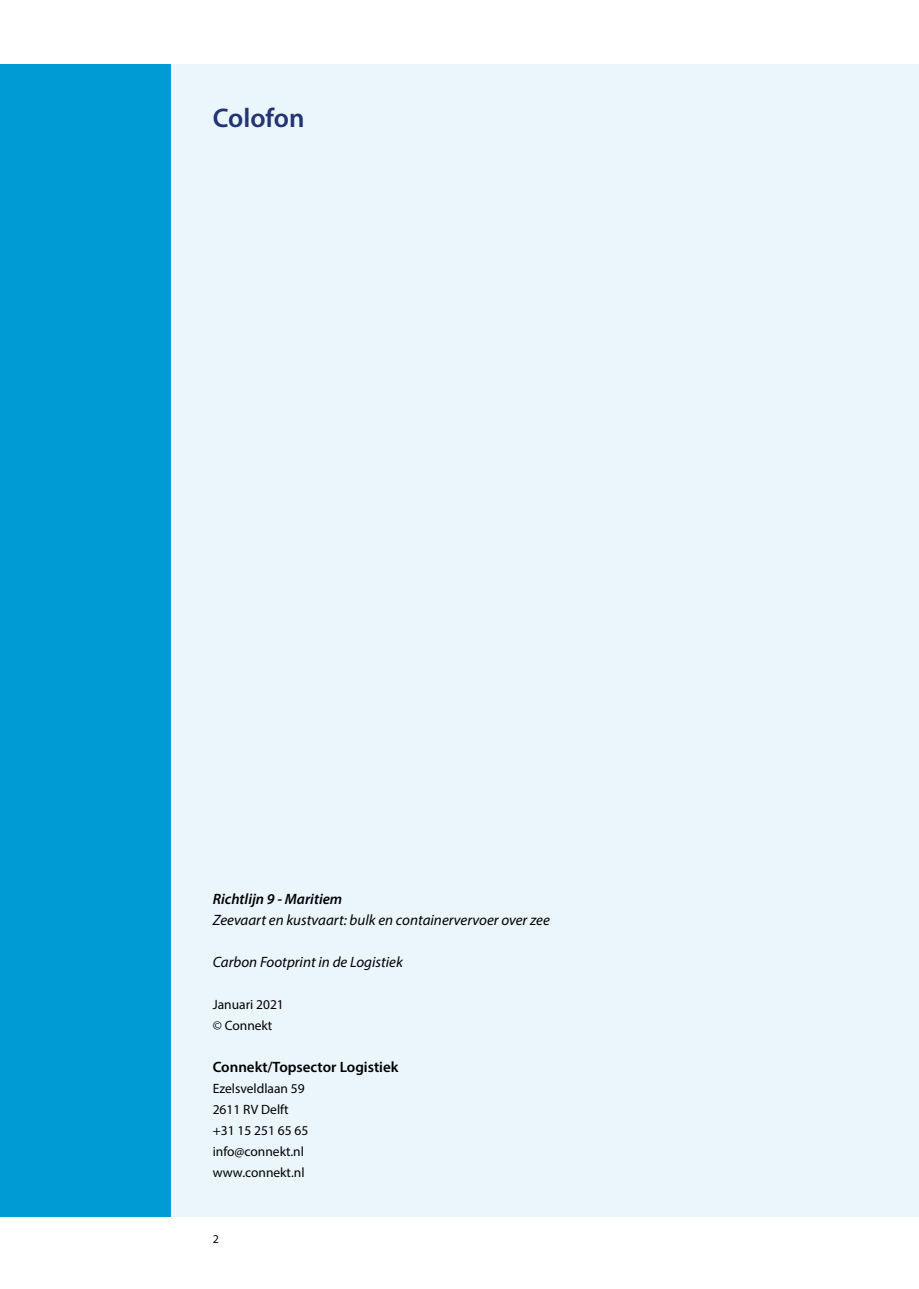
<style>
.page{position:relative;width:919px;height:1289px;background:#fff}
.page>*{position:absolute;margin:0;border:0;box-sizing:border-box;transform-origin:0 0}
.t1{font:600 27px "Myriad Pro";color:#233474}
.t2{font:italic 15px "Myriad Pro";color:#000}
.t3{font:600 15px "Myriad Pro";color:#000}
.t4{font:italic 600 15px "Myriad Pro";color:#000}
.t5{font:13.5px/21px "Myriad Pro";color:#000}
.t6{font:12px "Myriad Pro";color:#000}
</style>
<div class="page">
<div style="left:170px;top:64px;width:748px;height:1152px;background:#ebf5fc"></div>
<div style="left:0;top:64px;width:170px;height:1152px;background:#009ad5"></div>
<h1 class="t1" style="left:213px;top:100px;width:93px">Colofon</h1>
<p class="t4" style="left:213px;top:889px;width:131px">Richtlijn 9 - Maritiem</p>
<p class="t2" style="left:213px;top:910px;width:338px">Zeevaart en kustvaart: bulk en containervervoer over zee</p>
<p class="t2" style="left:213px;top:952px;width:192px">Carbon Footprint in de Logistiek</p>
<p class="t5" style="left:213px;top:993px;width:73px">Januari 2021 © Connekt</p>
<p class="t3" style="left:213px;top:1057px;width:187px">Connekt/Topsector Logistiek</p>
<p class="t5" style="left:213px;top:1077px;width:97px">Ezelsveldlaan 59<br>2611 RV Delft +31 15 251 65 65 info@connekt.nl www.connekt.nl</p>
<p class="t6" style="left:213px;top:1231px;width:8px">2</p>
</div>
